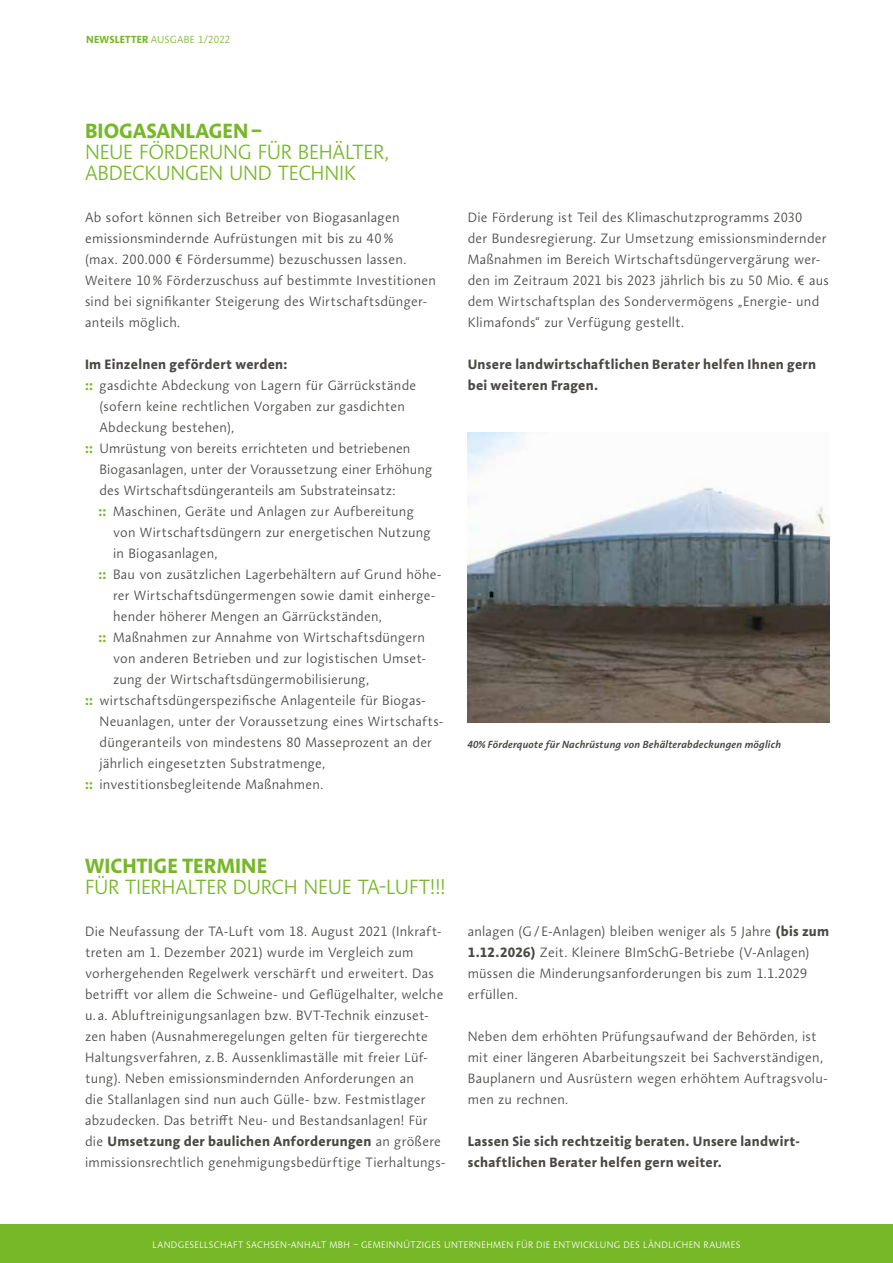
<style>
.page{position:relative;width:893px;height:1263px;background:#fff}
.page>*{position:absolute;margin:0;border:0;box-sizing:border-box;transform-origin:0 0}
.t1{font:300 21px/21px "Aroma No 2 LT Pro";letter-spacing:-.01em;color:#76b828}
.t2{font:700 21px "Aroma No 2 LT Pro";letter-spacing:.005em;color:#76b828}
.t3{font:300 13.8px/21px "Aroma No 2 LT Pro";letter-spacing:.015em;color:#494843}
.t4{font:700 13.8px/21px "Aroma No 2 LT Pro";letter-spacing:.02em;color:#494843}
.t5{font:italic 600 10.5px "Aroma No 2 LT Pro";letter-spacing:.02em;color:#494843}
.t6{font:300 10.5px "Aroma No 2 LT Pro";letter-spacing:.01em;color:#76b828}
.t7{font:300 9.6px "Aroma No 2 LT Pro";letter-spacing:.035em;color:#fff}
.s1{font-weight:700}
.s2{font-weight:700;color:#76b828}
</style>
<div class="page">
<div style="left:0;top:1225px;width:893px;height:38px;background:#76b828"></div>
<img style="left:468px;top:432px;width:361px;height:291px">
<p class="t6" style="left:86px;top:32px;width:146px"><span class="s1">NEWSLETTER</span> AUSGABE 1/2022</p>
<h1 class="t2" style="left:85px;top:117px;width:178px">BIOGASANLAGEN–</h1>
<h1 class="t1" style="left:85px;top:141px;width:305px">NEUE FÖRDERUNG FÜR BEHÄLTER,<br>ABDECKUNGEN UND TECHNIK</h1>
<p class="t3" style="left:85px;top:207px;width:352px">Ab sofort können sich Betreiber von Biogasanlagen emissionsmindernde Aufrüstungen mit bis zu 40%<br>(max. 200.000 € Fördersumme) bezuschussen lassen.<br>Weitere 10% Förderzuschuss auf bestimmte Investitionen sind bei signifikanter Steigerung des Wirtschaftsdünger&shy;anteils möglich.</p>
<p class="t4" style="left:85px;top:353px;width:204px">Im Einzelnen gefördert werden:</p>
<p class="t3" style="left:85px;top:375px;width:333px"><span class="s2">::</span> gasdichte Abdeckung von Lagern für Gärrückstände</p>
<p class="t3" style="left:100px;top:396px;width:307px">(sofern keine rechtlichen Vorgaben zur gasdichten</p>
<p class="t3" style="left:100px;top:417px;width:136px">Abdeckung bestehen),</p>
<p class="t3" style="left:85px;top:438px;width:327px"><span class="s2">::</span> Umrüstung von bereits errichteten und betriebenen</p>
<p class="t3" style="left:100px;top:459px;width:334px">Biogasanlagen, unter der Voraussetzung einer Erhöhung</p>
<p class="t3" style="left:100px;top:480px;width:297px">des Wirtschaftsdüngeranteils am Substrateinsatz:</p>
<p class="t3" style="left:99px;top:501px;width:317px"><span class="s2">::</span> Maschinen, Geräte und Anlagen zur Aufbereitung</p>
<p class="t3" style="left:113px;top:522px;width:319px">von Wirtschaftsdüngern zur energetischen Nutzung</p>
<p class="t3" style="left:113px;top:543px;width:106px">in Biogasanlagen,</p>
<p class="t3" style="left:99px;top:564px;width:344px"><span class="s2">::</span> Bau von zusätzlichen Lagerbehältern auf Grund höhe-</p>
<p class="t3" style="left:113px;top:585px;width:324px">rer Wirtschaftsdüngermengen sowie damit einherge-</p>
<p class="t3" style="left:113px;top:606px;width:270px">hender höherer Mengen an Gärrückständen,</p>
<p class="t3" style="left:99px;top:627px;width:328px"><span class="s2">::</span> Maßnahmen zur Annahme von Wirtschaftsdüngern</p>
<p class="t3" style="left:113px;top:648px;width:314px">von anderen Betrieben und zur logistischen Umset-</p>
<p class="t3" style="left:113px;top:669px;width:257px">zung der Wirtschaftsdüngermobilisierung,</p>
<p class="t3" style="left:85px;top:690px;width:342px"><span class="s2">::</span> wirtschaftsdüngerspezifische Anlagenteile für Biogas-</p>
<p class="t3" style="left:100px;top:711px;width:345px">Neuanlagen, unter der Voraussetzung eines Wirtschafts-</p>
<p class="t3" style="left:100px;top:732px;width:334px">düngeranteils von mindestens 80 Masseprozent an der</p>
<p class="t3" style="left:100px;top:753px;width:227px">jährlich eingesetzten Substratmenge,</p>
<p class="t3" style="left:85px;top:774px;width:240px"><span class="s2">::</span> investitionsbegleitende Maßnahmen.</p>
<p class="t3" style="left:468px;top:207px;width:363px">Die Förderung ist Teil des Klimaschutzprogramms 2030<br>der Bundesregierung. Zur Umsetzung emissionsmindernder Maßnahmen im Bereich Wirtschaftsdüngervergärung wer&shy;den im Zeitraum 2021 bis 2023 jährlich bis zu 50 Mio. € aus dem Wirtschaftsplan des Sondervermögens „Energie- und Klimafonds“ zur Verfügung gestellt.</p>
<p class="t4" style="left:468px;top:353px;width:350px">Unsere landwirtschaftlichen Berater helfen Ihnen gern bei weiteren Fragen.</p>
<p class="t5" style="left:468px;top:737px;width:315px">40% Förderquote für Nachrüstung von Behälterabdeckungen möglich</p>
<h1 class="t2" style="left:85px;top:852px;width:184px">WICHTIGE TERMINE</h1>
<h1 class="t1" style="left:85px;top:876px;width:362px">FÜR TIERHALTER DURCH NEUE TA-LUFT!!!</h1>
<p class="t3" style="left:85px;top:921px;width:362px">Die Neufassung der TA-Luft vom 18. August 2021 (Inkraft&shy;treten am 1. Dezember 2021) wurde im Vergleich zum vorhergehenden Regelwerk verschärft und erweitert. Das betrifft vor allem die Schweine- und Geflügelhalter, welche u. a. Abluftreinigungsanlagen bzw. BVT-Technik einzuset&shy;zen haben (Ausnahmeregelungen gelten für tiergerechte Haltungsverfahren, z. B. Aussenklimaställe mit freier Lüf&shy;tung). Neben emissionsmindernden Anforderungen an<br>die Stallanlagen sind nun auch Gülle- bzw. Festmistlager abzudecken. Das betrifft Neu- und Bestandsanlagen! Für die <span class="s1">Umsetzung der baulichen Anforderungen</span> an größere immissionsrechtlich genehmigungsbedürftige Tierhaltungs-</p>
<p class="t3" style="left:468px;top:921px;width:363px">anlagen (G/ E-Anlagen) bleiben weniger als 5 Jahre <span class="s1">(bis zum 1.12.2026)</span> Zeit. Kleinere BImSchG-Betriebe (V-Anlagen) müssen die Minderungsanforderungen bis zum 1.1.2029 erfüllen.</p>
<p class="t3" style="left:468px;top:1026px;width:361px">Neben dem erhöhten Prüfungsaufwand der Behörden, ist mit einer längeren Abarbeitungszeit bei Sachverständigen, Bauplanern und Ausrüstern wegen erhöhtem Auftragsvolu&shy;men zu rechnen.</p>
<p class="t4" style="left:468px;top:1130px;width:333px">Lassen Sie sich rechtzeitig beraten. Unsere landwirt&shy;schaftlichen Berater helfen gern weiter.</p>
<p class="t7" style="left:153px;top:1238px;width:589px">LANDGESELLSCHAFT SACHSEN-ANHALT MBH – GEMEINNÜTZIGES UNTERNEHMEN FÜR DIE ENTWICKLUNG DES LÄNDLICHEN RAUMES</p>
</div>
